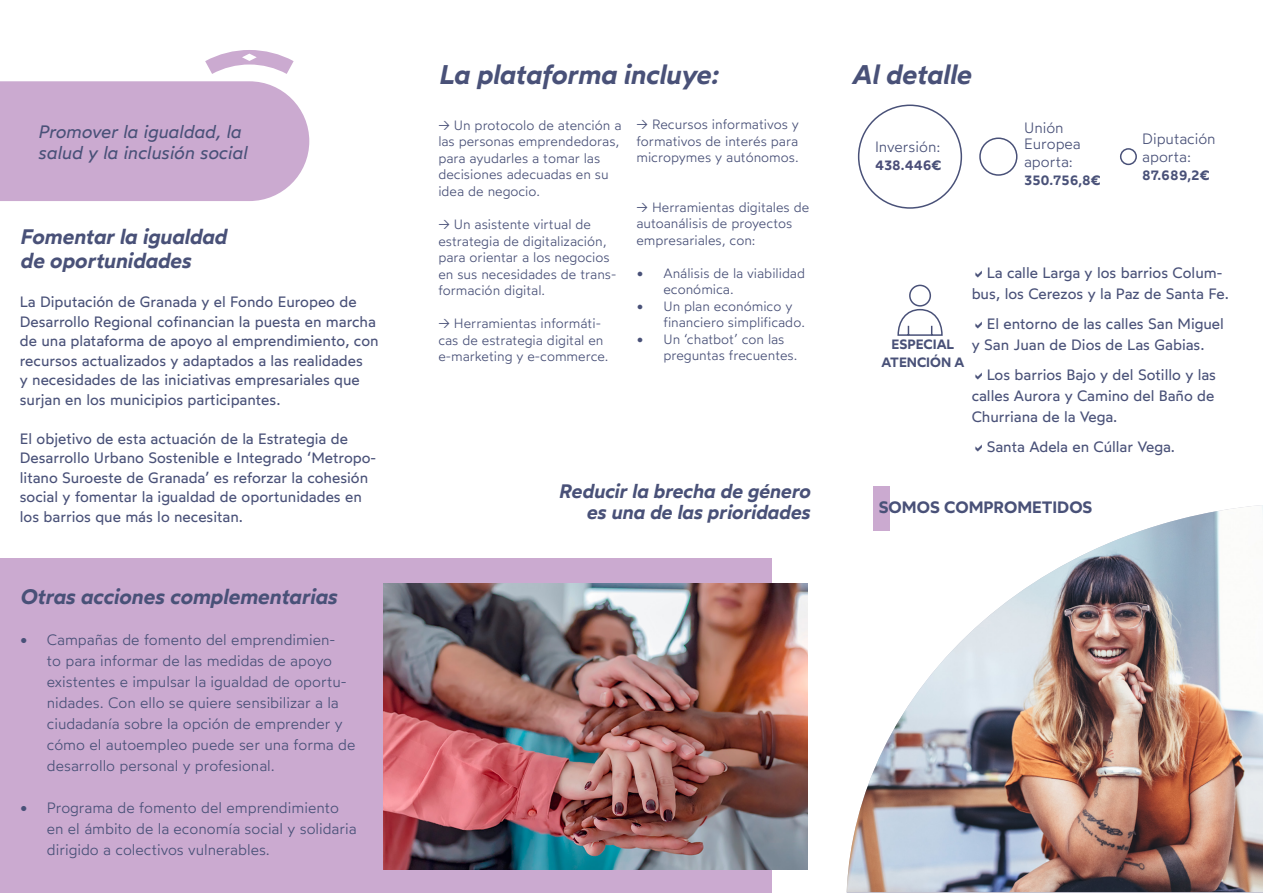
<style>
.page{position:relative;width:1263px;height:893px;background:#fff}
.page>*{position:absolute;margin:0;border:0;box-sizing:border-box;transform-origin:0 0}
.t1{font:italic 600 27px "Wotfard";color:#495178}
.t2{font:italic 600 21px "Wotfard";color:#495178}
.t3{font:italic 600 19.5px "Wotfard";color:#495178}
.t4{font:italic 18px/21.6px "Wotfard";color:#495178}
.t5{font:600 16.5px "Wotfard";color:#495178}
.t6{font:15px/19.5px "Wotfard";color:#495178}
.t7{font:300 15px/21px "Wotfard";color:#495178}
.t8{font:300 13.5px/16.5px "Wotfard";color:#495178}
.t9{font:600 13.5px "Wotfard";color:#495178}
.t10{font:600 13.5px "Wotfard";color:#4b4e79}
.s1{color:#495178}
</style>
<div class="page">
<svg style="left:205px;top:50px;width:89px;height:24px"></svg>
<div style="left:0;top:81px;width:309px;height:120px;background:#cbaad0"></div>
<div style="left:0;top:558px;width:772px;height:335px;background:#cbaad0"></div>
<img style="left:384px;top:583px;width:424px;height:286px">
<img style="left:846px;top:505px;width:417px;height:387px">
<div style="left:858px;top:105px;width:104px;height:104px;border:2px solid #495178;border-radius:50%"></div>
<div style="left:979px;top:137px;width:38px;height:39px;border:2px solid #495178;border-radius:50%"></div>
<div style="left:1120px;top:148px;width:17px;height:17px;border:2px solid #495178;border-radius:50%"></div>
<div style="left:873px;top:486px;width:17px;height:45px;background:#cbaad0"></div>
<svg style="left:897px;top:284px;width:46px;height:52px"></svg>
<p class="t4" style="left:38px;top:120px;width:210px">Promover la igualdad, la salud y la inclusión social</p>
<p class="t2" style="left:20px;top:223px;width:208px">Fomentar la igualdad</p>
<p class="t2" style="left:20px;top:247px;width:173px">de oportunidades</p>
<p class="t6" style="left:20px;top:292px;width:360px">La Diputación de Granada y el Fondo Europeo de Desarrollo Regional cofinancian la puesta en marcha de una plataforma de apoyo al emprendimiento, con recursos actualizados y adaptados a las realidades<br>y necesidades de las iniciativas empresariales que surjan en los municipios participantes.</p>
<p class="t6" style="left:20px;top:428px;width:330px">El objetivo de esta actuación de la Estrategia de</p>
<p class="t6" style="left:20px;top:448px;width:358px">Desarrollo Urbano Sostenible e Integrado ‘Metropo&shy;litano Suroeste de Granada’ es reforzar la cohesión social y fomentar la igualdad de oportunidades en los barrios que más lo necesitan.</p>
<p class="t2" style="left:20px;top:584px;width:318px">Otras acciones complementarias</p>
<p class="t7" style="left:47px;top:629px;width:310px;text-indent:-27px">• Campañas de fomento del emprendimien-<br>to para informar de las medidas de apoyo existentes e impulsar la igualdad de oportu&shy;nidades. Con ello se quiere sensibilizar a la ciudadanía sobre la opción de emprender y cómo el autoempleo puede ser una forma de desarrollo personal y profesional.</p>
<p class="t7" style="left:47px;top:797px;width:311px;text-indent:-27px">• Programa de fomento del emprendimiento en el ámbito de la economía social y solidaria dirigido a colectivos vulnerables.</p>
<p class="t1" style="left:438px;top:57px;width:282px">La plataforma incluye:</p>
<p class="t1" style="left:851px;top:57px;width:121px">Al detalle</p>
<p class="t8" style="left:438px;top:117px;width:185px">→ Un protocolo de atención a las personas emprendedoras, para ayudarles a tomar las decisiones adecuadas en su idea de negocio.</p>
<p class="t8" style="left:438px;top:216px;width:180px">→ Un asistente virtual de estrategia de digitalización, para orientar a los negocios en sus necesidades de trans&shy;formación digital.</p>
<p class="t8" style="left:438px;top:315px;width:172px">→ Herramientas informáti&shy;cas de estrategia digital en e-marketing y e-commerce.</p>
<p class="t8" style="left:636px;top:116px;width:164px;text-align:justify">→ Recursos informativos y formativos de interés para micropymes y autónomos.</p>
<p class="t8" style="left:636px;top:199px;width:174px">→ Herramientas digitales de autoanálisis de proyectos empresariales, con:</p>
<p class="t8" style="left:663px;top:265px;width:143px;text-indent:-27px">• Análisis de la viabilidad económica.</p>
<p class="t8" style="left:663px;top:298px;width:143px;text-indent:-27px">• Un plan económico y financiero simplificado.</p>
<p class="t8" style="left:663px;top:331px;width:136px;text-indent:-27px">• Un ‘chatbot’ con las preguntas frecuentes.</p>
<p class="t7" style="left:875px;top:135px;width:67px">Inversión:</p>
<p class="t10" style="left:875px;top:156px;width:68px">438.446<span class="s1">€</span></p>
<p class="t7" style="left:1024px;top:117px;width:41px">Unión</p>
<p class="t7" style="left:1024px;top:133px;width:58px">Europea</p>
<p class="t7" style="left:1024px;top:151px;width:50px">aporta:</p>
<p class="t9" style="left:1024px;top:172px;width:78px">350.756,8€</p>
<p class="t7" style="left:1142px;top:127px;width:75px">Diputación</p>
<p class="t7" style="left:1142px;top:145px;width:50px">aporta:</p>
<p class="t9" style="left:1142px;top:166px;width:69px">87.689,2€</p>
<p class="t6" style="left:972px;top:262px;width:259px;line-height:21px;text-align:center">La calle Larga y los barrios Colum&shy;bus, los Cerezos y la Paz de Santa Fe.</p>
<p class="t6" style="left:987px;top:314px;width:239px">El entorno de las calles San Miguel</p>
<p class="t6" style="left:972px;top:335px;width:234px">y San Juan de Dios de Las Gabias.</p>
<p class="t6" style="left:972px;top:364px;width:246px;line-height:21px;text-align:justify;text-indent:15px">Los barrios Bajo y del Sotillo y las calles Aurora y Camino del Baño de Churriana de la Vega.</p>
<p class="t6" style="left:987px;top:437px;width:190px">Santa Adela en Cúllar Vega.</p>
<p class="t9" style="left:891px;top:336px;width:64px">ESPECIAL</p>
<p class="t9" style="left:881px;top:354px;width:85px">ATENCIÓN A</p>
<p class="t3" style="left:559px;top:479px;width:253px">Reducir la brecha de género</p>
<p class="t3" style="left:586px;top:500px;width:225px">es una de las prioridades</p>
<p class="t5" style="left:879px;top:497px;width:215px">SOMOS COMPROMETIDOS</p>
</div>
